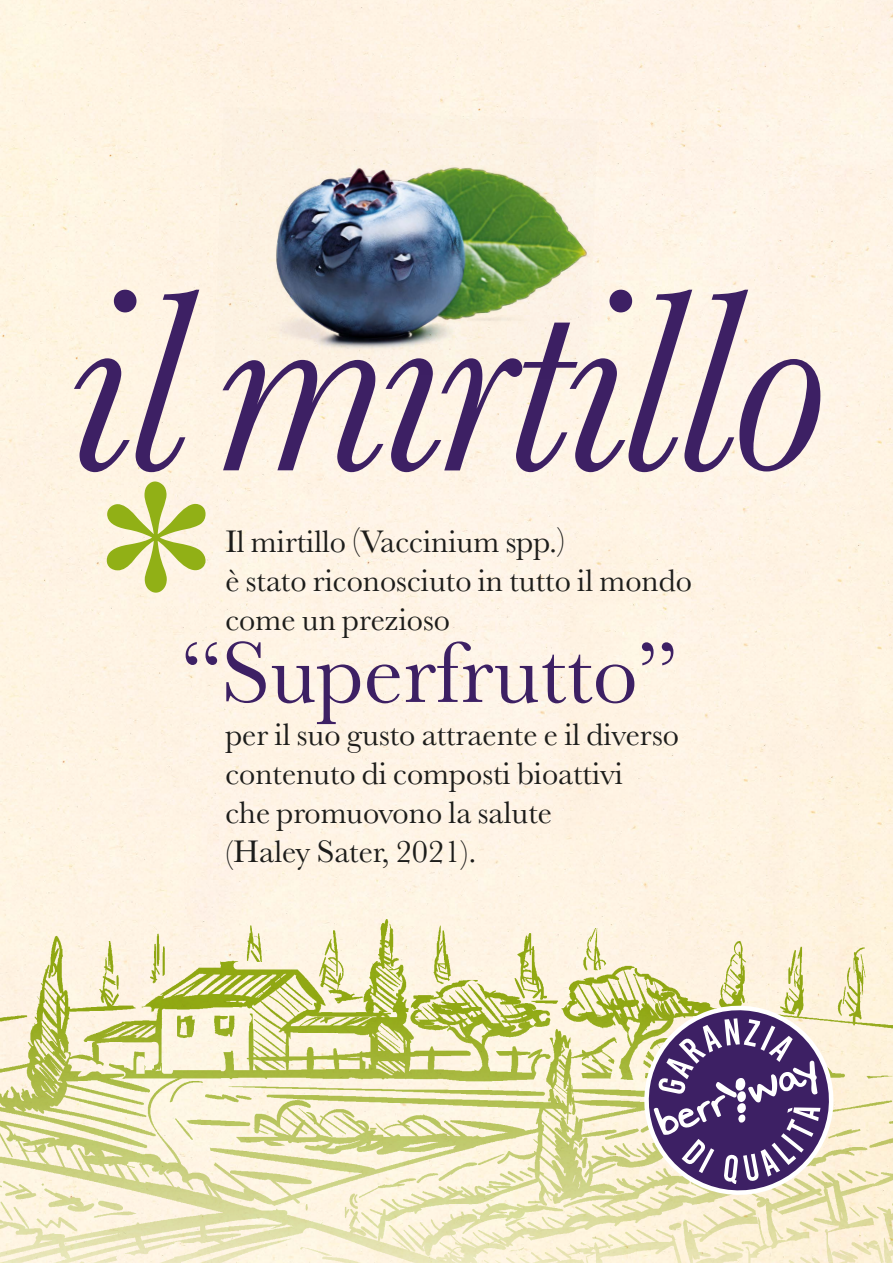
<style>
.page{position:relative;width:893px;height:1263px;background:#fff}
.page>*{position:absolute;margin:0;border:0;box-sizing:border-box;transform-origin:0 0}
.t1{font:270px "Baskerville";color:#91b016}
.t2{font:italic 266.25px "Baskerville";letter-spacing:-.03em;color:#3d2064}
.t3{font:90px "Baskerville";color:#3d2064}
.t4{font:32.4px/38.8px "Baskerville";color:#1d1d1b}
</style>
<div class="page">
<div style="left:0;top:0;width:893px;height:789px;background:#fff4e4"></div>
<img style="left:0;top:789px;width:893px;height:474px">
<img style="left:214px;top:107px;width:384px;height:273px">
<svg style="left:635px;top:996px;width:208px;height:208px;background:#9a8b99"></svg>
<h2 class="t2" style="left:68px;top:205px;width:762px">il mirtillo</h2>
<h1 class="t1" style="left:100px;top:402px;width:114px">*</h1>
<p class="t4" style="left:225px;top:523px;width:468px">Il mirtillo (Vaccinium spp.)<br>è stato riconosciuto in tutto il mondo come un prezioso</p>
<h3 class="t3" style="left:180px;top:615px;width:500px">“Superfrutto”</h3>
<p class="t4" style="left:225px;top:716px;width:455px">per il suo gusto attraente e il diverso contenuto di composti bioattivi<br>che promuovono la salute<br>(Haley Sater, 2021).</p>
</div>
